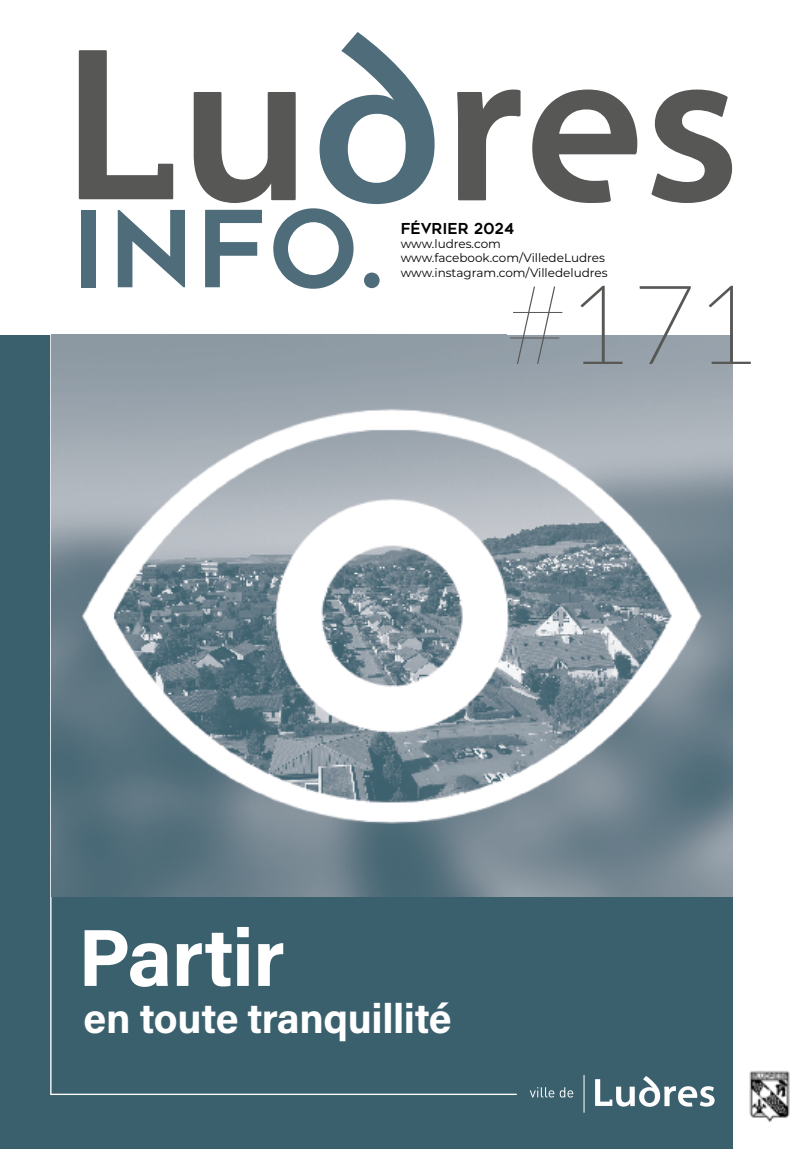
<style>
.page{position:relative;width:808px;height:1149px;background:#fff}
.page>*{position:absolute;margin:0;border:0;box-sizing:border-box;transform-origin:0 0}
.t1{font:100 110.55px "Lato";color:#575756}
.t2{font:105.75px "Geometos";color:#4e6c79}
.t3{font:80.7px "Acumin Variable Concept";letter-spacing:-.01em;color:#fff}
.t4{font:41.25px "Acumin Variable Concept";letter-spacing:-.01em;color:#fff}
.t5{font:15px "Geometos";color:#000}
.t6{font:12px/14.4px "Montserrat";color:#000}
.s1{font-style:inherit}
</style>
<div class="page">
<div style="left:0;top:335px;width:732px;height:813px;background:#3b606d"></div>
<hr style="left:50px;top:321px;width:2px;height:772px;background:#fff">
<hr style="left:50px;top:1093px;width:467px;height:1px;background:#fff">
<img style="left:749px;top:1070px;width:41px;height:53px">
<svg style="left:194px;top:92px;width:102px;height:111px"></svg>
<svg style="left:320px;top:32px;width:115px;height:172px"></svg>
<svg style="left:457px;top:89px;width:63px;height:111px"></svg>
<svg style="left:532px;top:89px;width:105px;height:114px"></svg>
<svg style="left:651px;top:89px;width:81px;height:114px"></svg>
<svg style="left:79px;top:50px;width:94px;height:149px"></svg>
<img style="left:52px;top:335px;width:680px;height:561px">
<svg style="left:595px;top:1076px;width:119px;height:30px"></svg>
<hr style="left:584px;top:1074px;width:1px;height:38px;background:#fff">
<svg style="left:530px;top:1087px;width:24px;height:10px"></svg>
<svg style="left:560px;top:1087px;width:13px;height:10px"></svg>
<h2 class="t2" style="left:70px;top:190px;width:313px">INFO.</h2>
<p class="t5" style="left:401px;top:219px;width:115px">FÉVRIER 2024</p>
<p class="t6" style="left:401px;top:236px;width:208px">www.ludres.com www.facebook.com/VilledeLudres www.instagram.com/Villedeludres</p>
<h1 class="t1" style="left:504px;top:248px;width:258px"><span class="s1">#</span>171</h1>
<h3 class="t3" style="left:78px;top:902px;width:208px">Partir</h3>
<h3 class="t4" style="left:84px;top:989px;width:370px">en toute tranquillité</h3>
</div>
